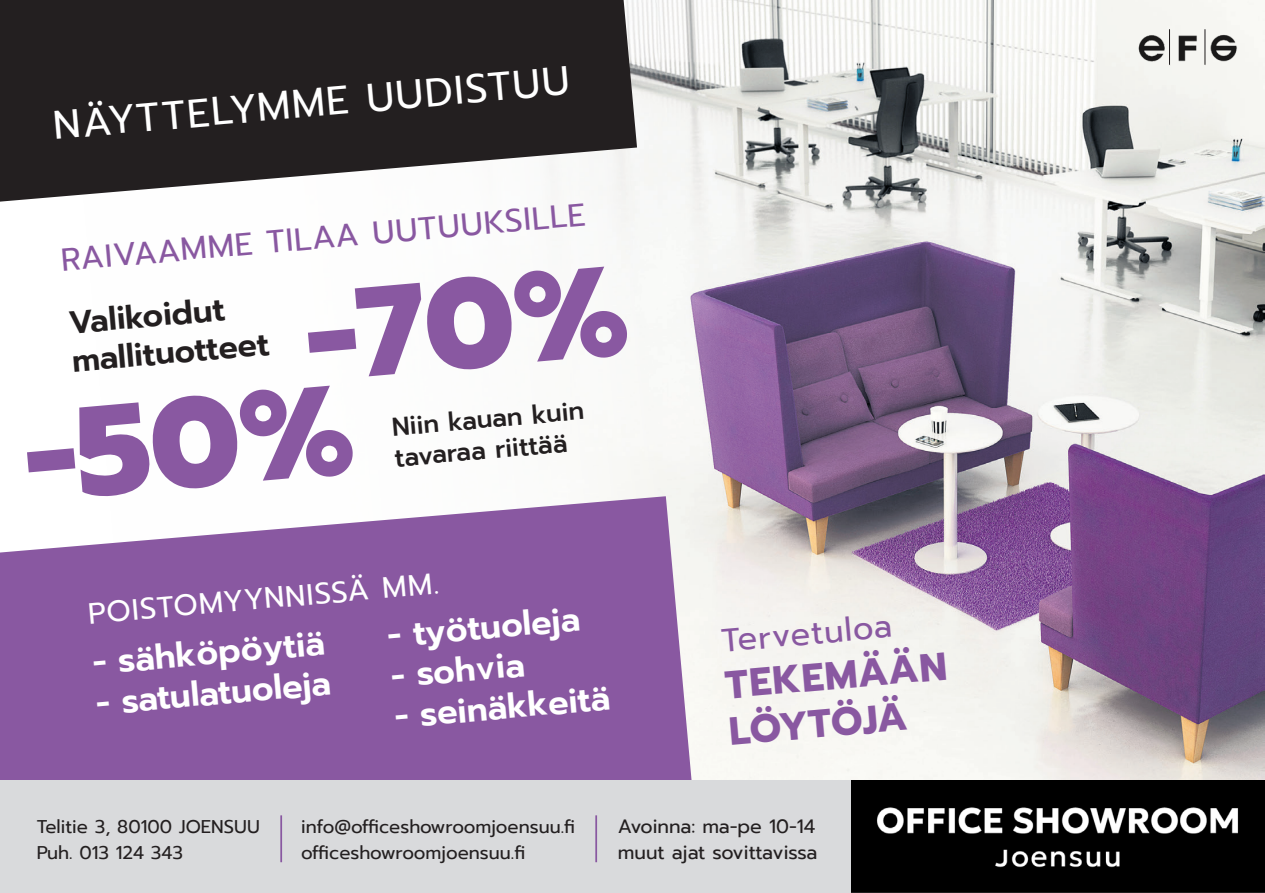
<style>
.page{position:relative;width:1265px;height:893px;background:#fff}
.page>*{position:absolute;margin:0;border:0;box-sizing:border-box;transform-origin:0 0}
.t1{font:800 127.05px "Prompt";color:#8958a1}
.t2{font:39.73px "Prompt";color:#fff}
.t3{font:700 39.02px/46.9px "Prompt";color:#8958a1}
.t4{font:600 33.77px "Prompt";color:#fff}
.t5{font:32.38px "Prompt";color:#8958a1}
.t6{font:600 32.02px/38.3px "Prompt";color:#231f20}
.t7{font:31.68px "Prompt";color:#8958a1}
.t8{font:29.4px "Prompt";color:#fff}
.t9{font:500 25.72px/31px "Prompt";color:#231f20}
.t10{font:19.25px/26.2px "Prompt";color:#231f20}
.t11{font:18.38px/26.2px "Prompt";color:#231f20}
</style>
<div class="page">
<img style="left:637px;top:0;width:628px;height:780px">
<div style="left:614px;top:145px;width:53px;height:351px;background:#f8f8f6"></div>
<svg style="left:0;top:0;width:637px;height:202px;background:#413e3e"></svg>
<svg style="left:0;top:496px;width:696px;height:284px;background:#966bab"></svg>
<img style="left:851px;top:780px;width:414px;height:113px">
<div style="left:0;top:780px;width:851px;height:113px;background:#d9dadc"></div>
<hr style="left:280px;top:815px;width:2px;height:47px;background:#8958a1">
<hr style="left:595px;top:815px;width:2px;height:47px;background:#8958a1">
<img style="left:1125px;top:14px;width:125px;height:66px">
<hr style="left:1169px;top:29px;width:1px;height:36px;background:#231f20">
<hr style="left:1205px;top:29px;width:1px;height:36px;background:#231f20">
<h2 class="t2" style="left:51px;top:97px;width:520px;rotate:-5deg">NÄYTTELYMME UUDISTUU</h2>
<h3 class="t7" style="left:59px;top:237px;width:528px;rotate:-5deg">RAIVAAMME TILAA UUTUUKSILLE</h3>
<h1 class="t1" style="left:297px;top:242px;width:324px;rotate:-5deg">-70%</h1>
<h3 class="t6" style="left:67px;top:303px;width:199px;rotate:-5deg">Valikoidut mallituotteet</h3>
<h1 class="t1" style="left:16px;top:361px;width:331px;rotate:-5deg">-50%</h1>
<h3 class="t9" style="left:391px;top:412px;width:194px;rotate:-5deg">Niin kauan kuin tavaraa riittää</h3>
<h3 class="t8" style="left:87px;top:593px;width:353px;rotate:-5deg">POISTOMYYNNISSÄ MM.</h3>
<h3 class="t4" style="left:91px;top:638px;width:235px;rotate:-5deg">- sähköpöytiä</h3>
<h3 class="t4" style="left:94px;top:678px;width:237px;rotate:-5deg">- satulatuoleja</h3>
<h3 class="t4" style="left:385px;top:611px;width:195px;rotate:-5deg">- työtuoleja</h3>
<h3 class="t4" style="left:389px;top:651px;width:136px;rotate:-5deg">- sohvia</h3>
<h3 class="t4" style="left:393px;top:691px;width:218px;rotate:-5deg">- seinäkkeitä</h3>
<h3 class="t5" style="left:719px;top:618px;width:173px;rotate:-5deg">Tervetuloa</h3>
<h3 class="t3" style="left:723px;top:661px;width:224px;rotate:-5deg">TEKEMÄÄN<br>LÖYTÖJÄ</h3>
<p class="t11" style="left:301px;top:813px;width:276px">info@officeshowroomjoensuu.fi officeshowroomjoensuu.fi</p>
<p class="t11" style="left:37px;top:813px;width:225px">Telitie 3, 80100 JOENSUU<br>Puh. 013 124 343</p>
<p class="t10" style="left:618px;top:813px;width:201px">Avoinna: ma-pe 10-14 muut ajat sovittavissa</p>
</div>
